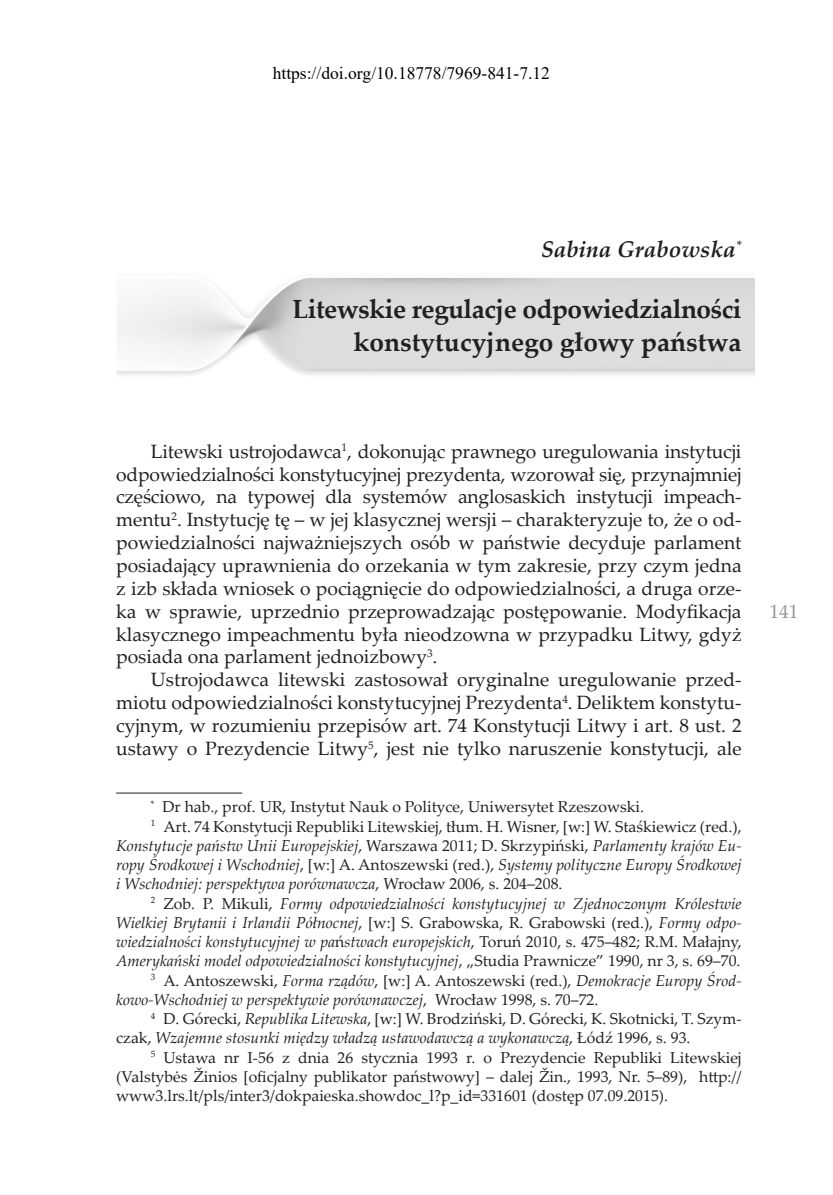
<style>
.page{position:relative;width:833px;height:1195px;background:#fff}
.page>*{position:absolute;margin:0;border:0;box-sizing:border-box;transform-origin:0 0}
.t1{font:700 26.25px/33.2px "Palatino Linotype";letter-spacing:-.02em;color:#231f20;text-align:right}
.t2{font:italic 700 22.75px "Palatino Linotype";color:#231f20}
.t3{font:19.25px/22.9px "Palatino Linotype";color:#231f20;text-align:justify}
.t4{font:19.25px "Palatino Linotype";color:#939598}
.t5{font:17.5px "Times New Roman";color:#000}
.t6{font:italic 15.75px "Palatino Linotype";color:#231f20}
.t7{font:15.75px "Palatino Linotype";color:#231f20}
.s1{font-style:normal}
.s2{font-style:italic}
</style>
<div class="page">
<hr style="left:116px;top:792px;width:126px;height:1px;background:#231f20">
<p class="t5" style="left:273px;top:64px;width:278px">https://doi.org/10.18778/7969-841-7.12</p>
<p class="t2" style="left:541px;top:233px;width:202px">Sabina Grabowska<sup>*</sup></p>
<h1 class="t1" style="left:292px;top:291px;width:450px">Litewskie regulacje odpowiedzialności konstytucyjnego głowy państwa</h1>
<p class="t3" style="left:116px;top:439px;width:627px;text-indent:35px">Litewski ustrojodawca<sup>1</sup>, dokonując prawnego uregulowania instytucji odpowiedzialności konstytucyjnej prezydenta, wzorował się, przynajmniej częściowo, na typowej dla systemów anglosaskich instytucji impeach&shy;mentu<sup>2</sup>. Instytucję tę – w jej klasycznej wersji – charakteryzuje to, że o od&shy;powiedzialności najważniejszych osób w państwie decyduje parlament posiadający uprawnienia do orzekania w tym zakresie, przy czym jedna z izb składa wniosek o pociągnięcie do odpowiedzialności, a druga orze&shy;ka w sprawie, uprzednio przeprowadzając postępowanie. Modyfikacja klasycznego impeachmentu była nieodzowna w przypadku Litwy, gdyż posiada ona parlament jednoizbowy<sup>3</sup>.</p>
<p class="t3" style="left:116px;top:667px;width:627px;text-indent:35px">Ustrojodawca litewski zastosował oryginalne uregulowanie przed&shy;miotu odpowiedzialności konstytucyjnej Prezydenta<sup>4</sup>. Deliktem konstytu&shy;cyjnym, w rozumieniu przepisów art. 74 Konstytucji Litwy i art. 8 ust. 2 ustawy o Prezydencie Litwy<sup>5</sup>, jest nie tylko naruszenie konstytucji, ale</p>
<p class="t7" style="left:151px;top:796px;width:494px"><sup>*</sup> Dr hab., prof. UR, Instytut Nauk o Polityce, Uniwersytet Rzeszowski.</p>
<p class="t7" style="left:151px;top:815px;width:592px"><sup>1</sup> Art. 74 Konstytucji Republiki Litewskiej, tłum. H. Wisner, [w:] W. Staśkiewicz (red.),</p>
<p class="t6" style="left:116px;top:834px;width:627px">Konstytucje państw Unii Europejskiej<span class="s1">, Warszawa 2011; D. Skrzypiński,</span> Parlamenty krajów Eu-</p>
<p class="t6" style="left:116px;top:853px;width:627px">ropy Środkowej i Wschodniej<span class="s1">, [w:] A. Antoszewski (red.),</span> Systemy polityczne Europy Środkowej</p>
<p class="t6" style="left:116px;top:872px;width:448px">i Wschodniej: perspektywa porównawcza<span class="s1">, Wrocław 2006, s. 204–208.</span></p>
<p class="t6" style="left:151px;top:892px;width:592px"><sup>2</sup> <span class="s1">Zob. P. Mikuli,</span> Formy odpowiedzialności konstytucyjnej w Zjednoczonym Królestwie</p>
<p class="t6" style="left:116px;top:911px;width:627px">Wielkiej Brytanii i Irlandii Północnej<span class="s1">, [w:] S. Grabowska, R. Grabowski (red.),</span> Formy odpo-</p>
<p class="t6" style="left:116px;top:930px;width:627px">wiedzialności konstytucyjnej w pa<span class="s1">ń</span>stwach europejskich<span class="s1">, Toruń 2010, s. 475–482; R.M. Małajny,</span></p>
<p class="t6" style="left:116px;top:949px;width:625px">Amerykański model odpowiedzialności konstytucyjnej<span class="s1">, „Studia Prawnicze” 1990, nr 3, s. 69–70.</span></p>
<p class="t7" style="left:151px;top:969px;width:592px"><sup>3</sup> A. Antoszewski, <span class="s2">Forma rządów</span>, [w:] A. Antoszewski (red.), <span class="s2">Demokracje Europy Środ-</span></p>
<p class="t6" style="left:116px;top:988px;width:483px">kowo-Wschodniej w perspektywie porównawczej<span class="s1">, Wrocław 1998, s. 70–72.</span></p>
<p class="t7" style="left:151px;top:1007px;width:592px"><sup>4</sup> D. Górecki, <span class="s2">Republika Litewska</span>, [w:] W. Brodziński, D. Górecki, K. Skotnicki, T. Szym-</p>
<p class="t6" style="left:116px;top:1026px;width:575px"><span class="s1">czak,</span> Wzajemne stosunki między władzą ustawodawczą a wykonawczą<span class="s1">, Łódź 1996, s. 93.</span></p>
<p class="t7" style="left:151px;top:1046px;width:592px"><sup>5</sup> Ustawa nr I-56 z dnia 26 stycznia 1993 r. o Prezydencie Republiki Litewskiej</p>
<p class="t7" style="left:116px;top:1065px;width:627px">(Valstybės Žinios [oficjalny publikator państwowy] – dalej Žin., 1993, Nr. 5–89), http://</p>
<p class="t7" style="left:116px;top:1084px;width:553px">www3.lrs.lt/pls/inter3/dokpaieska.showdoc_l?p_id=331601 (dostęp 07.09.2015).</p>
<p class="t4" style="left:769px;top:598px;width:30px">141</p>
</div>
